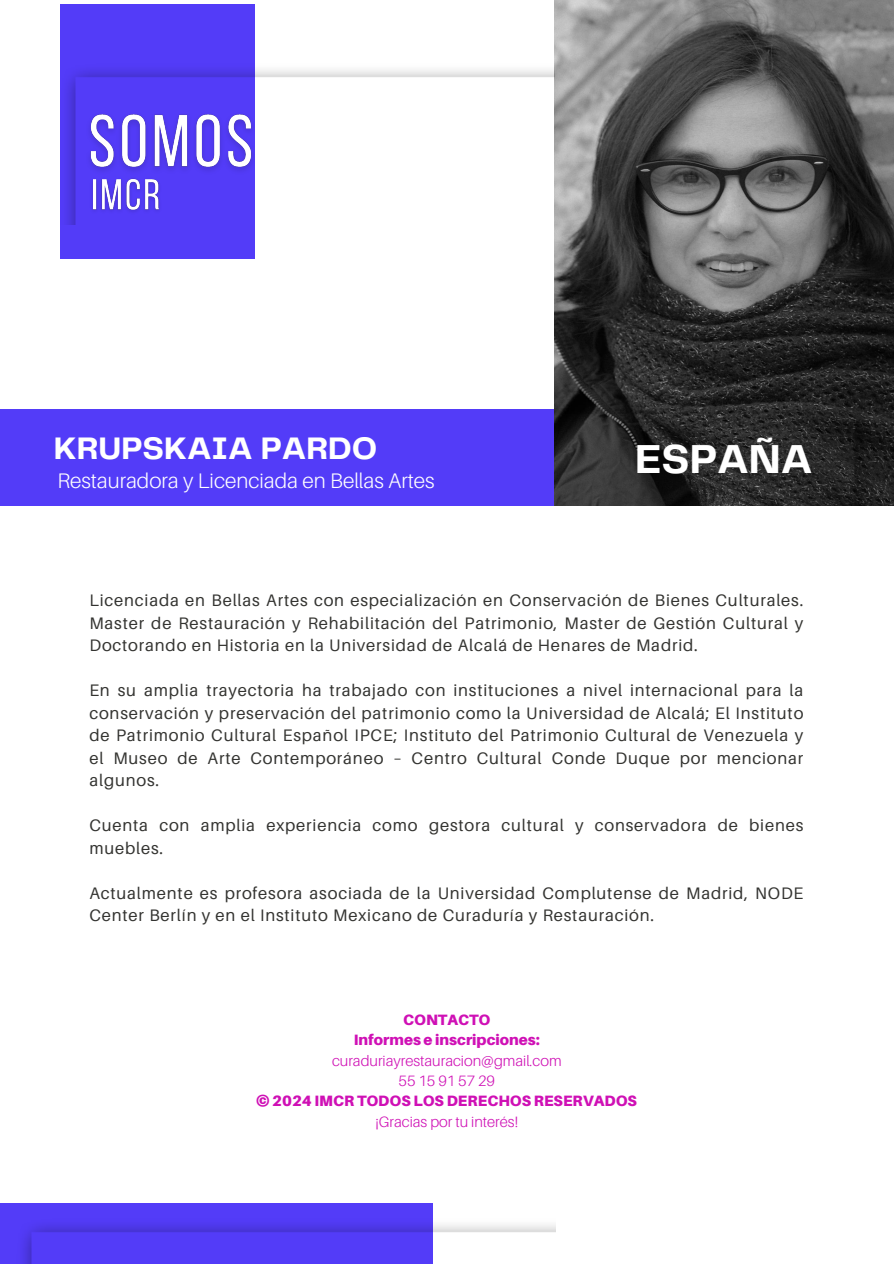
<style>
.page{position:relative;width:894px;height:1264px;background:#fff}
.page>*{position:absolute;margin:0;border:0;box-sizing:border-box;transform-origin:0 0}
.t1{font:700 42px "Telegraf";color:#fff}
.t2{font:700 32.25px "Telegraf";color:#fff}
.t3{font:300 21px "Aileron";color:#fff}
.t4{font:16.65px/22.5px "Aileron";letter-spacing:.05em;color:#343431;text-align:justify}
.t5{font:900 15px "Aileron";color:#cf10b5}
.t6{font:300 15px "Aileron";color:#cf10b5}
</style>
<div class="page">
<img style="left:554px;top:0;width:339px;height:505px">
<div style="left:0;top:409px;width:554px;height:97px;background:#533cf8"></div>
<img style="left:554px;top:409px;width:326px;height:96px">
<div style="left:60px;top:4px;width:195px;height:255px;background:#533cf8"></div>
<img style="left:67px;top:70px;width:487px;height:154px">
<img style="left:80px;top:107px;width:183px;height:79px">
<img style="left:86px;top:175px;width:79px;height:45px">
<div style="left:0;top:1202px;width:432px;height:61px;background:#533cf8"></div>
<img style="left:23px;top:1218px;width:532px;height:45px">
<h5 class="t2" style="left:54px;top:434px;width:325px">KRUPSKAIA PARDO</h5>
<p class="t3" style="left:57px;top:468px;width:379px">Restauradora y Licenciada en Bellas Artes</p>
<h4 class="t1" style="left:635px;top:441px;width:179px">ESPAÑA</h4>
<p class="t4" style="left:89px;top:588px;width:715px">Licenciada en Bellas Artes con especialización en Conservación de Bienes Culturales.<br>Master de Restauración y Rehabilitación del Patrimonio, Master de Gestión Cultural y Doctorando en Historia en la Universidad de Alcalá de Henares de Madrid.</p>
<h2 class="t4" style="left:89px;top:678px;width:715px">En su amplia trayectoria ha trabajado con instituciones a nivel internacional para la conservación y preservación del patrimonio como la Universidad de Alcalá; El Instituto de Patrimonio Cultural Español IPCE; Instituto del Patrimonio Cultural de Venezuela y el Museo de Arte Contemporáneo – Centro Cultural Conde Duque por mencionar algunos.</h2>
<p class="t4" style="left:89px;top:813px;width:715px">Cuenta con amplia experiencia como gestora cultural y conservadora de bienes muebles.</p>
<p class="t4" style="left:89px;top:881px;width:715px">Actualmente es profesora asociada de la Universidad Complutense de Madrid, NODE<br>Center Berlín y en el Instituto Mexicano de Curaduría y Restauración.</p>
<p class="t5" style="left:403px;top:1010px;width:89px">CONTACTO</p>
<p class="t5" style="left:354px;top:1030px;width:187px">Informes e inscripciones:</p>
<p class="t6" style="left:332px;top:1051px;width:231px">curaduriayrestauracion@gmail.com</p>
<p class="t6" style="left:398px;top:1071px;width:98px">55 15 91 57 29</p>
<p class="t5" style="left:256px;top:1091px;width:382px">© 2024 IMCR TODOS LOS DERECHOS RESERVADOS</p>
<p class="t6" style="left:375px;top:1111px;width:144px">¡Gracias por tu interés!</p>
</div>
